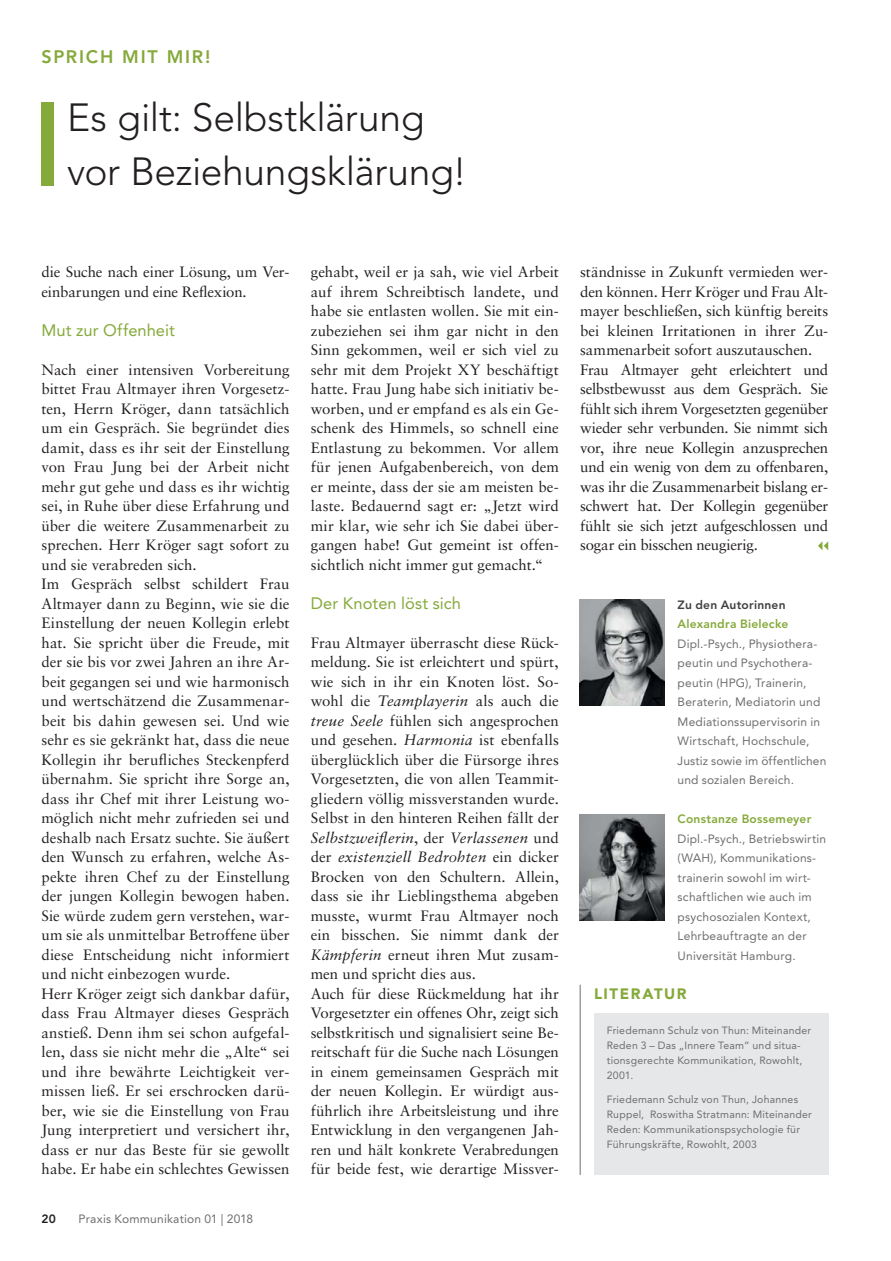
<style>
.page{position:relative;width:891px;height:1261px;background:#fff}
.page>*{position:absolute;margin:0;border:0;box-sizing:border-box;transform-origin:0 0}
.t1{font:300 39px/54px "Avenir LT Std";letter-spacing:-.01em;color:#231f20}
.t2{font:800 18px "Avenir LT Std";letter-spacing:.1em;color:#85a93a}
.t3{font:16.5px "Avenir LT Std";color:#85a93a}
.t4{font:15px/19.5px "Sabon LT Std";color:#231f20}
.t5{font:italic 15px/19.5px "Sabon";letter-spacing:.01em;color:#231f20}
.t6{font:900 15px "Avenir LT Std";letter-spacing:.1em;color:#85a93a}
.t7{font:12px/19.5px "Avenir LT Std";letter-spacing:.015em;color:#6d6e70}
.t8{font:800 12px "Avenir LT Std";letter-spacing:.02em;color:#85a93a}
.t9{font:800 12px "Avenir LT Std";letter-spacing:.02em;color:#404041}
.t10{font:800 12px "Avenir LT Std";color:#231f20}
.t11{font:10.5px/15px "Avenir LT Std";letter-spacing:.02em;color:#6d6e70}
.s1{font-family:"Sabon";font-style:italic}
.s2{font-family:"Sabon LT Std";font-style:normal}
</style>
<div class="page">
<svg style="left:818px;top:541px;width:10px;height:9px"></svg>
<div style="left:41px;top:102px;width:13px;height:83px;background:#85a93a"></div>
<div style="left:594px;top:1013px;width:234px;height:162px;background:#e6e7e8"></div>
<hr style="left:580px;top:985px;width:1px;height:190px;background:#6d6e70">
<img style="left:580px;top:599px;width:85px;height:107px">
<img style="left:580px;top:814px;width:85px;height:106px">
<p class="t2" style="left:41px;top:48px;width:170px">SPRICH MIT MIR!</p>
<h1 class="t1" style="left:67px;top:93px;width:401px">Es gilt: Selbstklärung vor Beziehungsklärung!</h1>
<p class="t4" style="left:41px;top:263px;width:249px">die Suche nach einer Lösung, um Ver&shy;einbarungen und eine Reflexion.</p>
<p class="t3" style="left:41px;top:322px;width:135px">Mut zur Offenheit</p>
<p class="t4" style="left:41px;top:361px;width:250px">Nach einer intensiven Vorbereitung bittet Frau Altmayer ihren Vorgesetz&shy;ten, Herrn Kröger, dann tatsächlich um ein Gespräch. Sie begründet dies damit, dass es ihr seit der Einstellung von Frau Jung bei der Arbeit nicht mehr gut gehe und dass es ihr wichtig sei, in Ruhe über diese Erfahrung und über die weitere Zusammenarbeit zu sprechen. Herr Kröger sagt sofort zu und sie verabreden sich.<br>Im Gespräch selbst schildert Frau Altmayer dann zu Beginn, wie sie die Einstellung der neuen Kollegin erlebt hat. Sie spricht über die Freude, mit der sie bis vor zwei Jahren an ihre Ar&shy;beit gegangen sei und wie harmonisch und wertschätzend die Zusammenar&shy;beit bis dahin gewesen sei. Und wie sehr es sie gekränkt hat, dass die neue Kollegin ihr berufliches Steckenpferd übernahm. Sie spricht ihre Sorge an, dass ihr Chef mit ihrer Leistung wo&shy;möglich nicht mehr zufrieden sei und deshalb nach Ersatz suchte. Sie äußert den Wunsch zu erfahren, welche As&shy;pekte ihren Chef zu der Einstellung der jungen Kollegin bewogen haben.<br>Sie würde zudem gern verstehen, war&shy;um sie als unmittelbar Betroffene über diese Entscheidung nicht informiert und nicht einbezogen wurde.<br>Herr Kröger zeigt sich dankbar dafür, dass Frau Altmayer dieses Gespräch anstieß. Denn ihm sei schon aufgefal&shy;len, dass sie nicht mehr die „Alte“ sei und ihre bewährte Leichtigkeit ver&shy;missen ließ. Er sei erschrocken darü&shy;ber, wie sie die Einstellung von Frau Jung interpretiert und versichert ihr, dass er nur das Beste für sie gewollt habe. Er habe ein schlechtes Gewissen</p>
<p class="t10" style="left:41px;top:1212px;width:16px">20</p>
<p class="t7" style="left:78px;top:1209px;width:176px">Praxis Kommunikation 01 | 2018</p>
<p class="t4" style="left:311px;top:263px;width:250px;text-align:justify">gehabt, weil er ja sah, wie viel Arbeit auf ihrem Schreibtisch landete, und habe sie entlasten wollen. Sie mit ein&shy;zubeziehen sei ihm gar nicht in den Sinn gekommen, weil er sich viel zu sehr mit dem Projekt XY beschäftigt hatte. Frau Jung habe sich initiativ be&shy;worben, und er empfand es als ein Ge&shy;schenk des Himmels, so schnell eine Entlastung zu bekommen. Vor allem für jenen Aufgabenbereich, von dem er meinte, dass der sie am meisten be&shy;laste. Bedauernd sagt er: „Jetzt wird mir klar, wie sehr ich Sie dabei über&shy;gangen habe! Gut gemeint ist offen&shy;sichtlich nicht immer gut gemacht.“</p>
<p class="t3" style="left:311px;top:595px;width:152px">Der Knoten löst sich</p>
<p class="t4" style="left:311px;top:634px;width:250px;text-align:justify">Frau Altmayer überrascht diese Rück&shy;meldung. Sie ist erleichtert und spürt, wie sich in ihr ein Knoten löst. So&shy;wohl die <span class="s1">Teamplayerin</span> als auch die <span class="s1">treue Seele</span> fühlen sich angesprochen und gesehen. <span class="s1">Harmonia</span> ist ebenfalls überglücklich über die Fürsorge ihres Vorgesetzten, die von allen Teammit&shy;gliedern völlig missverstanden wurde.<br>Selbst in den hinteren Reihen fällt der</p>
<p class="t5" style="left:311px;top:829px;width:250px">Selbstzweiflerin<span class="s2">, der</span> Verlassenen <span class="s2">und der</span> existenziell Bedrohten <span class="s2">ein dicker</span></p>
<p class="t4" style="left:311px;top:868px;width:250px">Brocken von den Schultern. Allein, dass sie ihr Lieblingsthema abgeben musste, wurmt Frau Altmayer noch ein bisschen. Sie nimmt dank der <span class="s1">Kämpferin</span> erneut ihren Mut zusam&shy;men und spricht dies aus.<br>Auch für diese Rückmeldung hat ihr Vorgesetzter ein offenes Ohr, zeigt sich selbstkritisch und signalisiert seine Be&shy;reitschaft für die Suche nach Lösungen in einem gemeinsamen Gespräch mit der neuen Kollegin. Er würdigt aus&shy;führlich ihre Arbeitsleistung und ihre Entwicklung in den vergangenen Jah&shy;ren und hält konkrete Verabredungen für beide fest, wie derartige Missver-</p>
<p class="t4" style="left:580px;top:263px;width:250px">ständnisse in Zukunft vermieden wer&shy;den können. Herr Kröger und Frau Alt&shy;mayer beschließen, sich künftig bereits bei kleinen Irritationen in ihrer Zu&shy;sammenarbeit sofort auszutauschen.<br>Frau Altmayer geht erleichtert und selbstbewusst aus dem Gespräch. Sie fühlt sich ihrem Vorgesetzten gegenüber wieder sehr verbunden. Sie nimmt sich vor, ihre neue Kollegin anzusprechen und ein wenig von dem zu offenbaren, was ihr die Zusammenarbeit bislang er&shy;schwert hat. Der Kollegin gegenüber fühlt sie sich jetzt aufgeschlossen und sogar ein bisschen neugierig.</p>
<p class="t9" style="left:677px;top:599px;width:110px">Zu den Autorinnen</p>
<p class="t8" style="left:677px;top:618px;width:112px">Alexandra Bielecke</p>
<p class="t7" style="left:677px;top:634px;width:150px">Dipl.-Psych., Physiothera&shy;peutin und Psychothera&shy;peutin (HPG), Trainerin,<br>Beraterin, Mediatorin und<br>Mediationssupervisorin in<br>Wirtschaft, Hochschule,<br>Justiz sowie im öffentlichen und sozialen Bereich.</p>
<p class="t8" style="left:678px;top:813px;width:135px">Constanze Bossemeyer</p>
<p class="t7" style="left:678px;top:829px;width:150px">Dipl.-Psych., Betriebswirtin (WAH), Kommunikations&shy;trainerin sowohl im wirt&shy;schaftlichen wie auch im psychosozialen Kontext,<br>Lehrbeauftragte an der<br>Universität Hamburg.</p>
<p class="t6" style="left:594px;top:986px;width:94px">LITERATUR</p>
<p class="t11" style="left:607px;top:1023px;width:206px">Friedemann Schulz von Thun: Miteinander<br>Reden 3 – Das „Innere Team“ und situa&shy;tionsgerechte Kommunikation, Rowohlt,<br>2001.</p>
<p class="t11" style="left:607px;top:1092px;width:207px">Friedemann Schulz von Thun, Johannes Ruppel, Roswitha Stratmann: Miteinander Reden: Kommunikations psychologie für Führungskräfte, Rowohlt, 2003</p>
</div>
